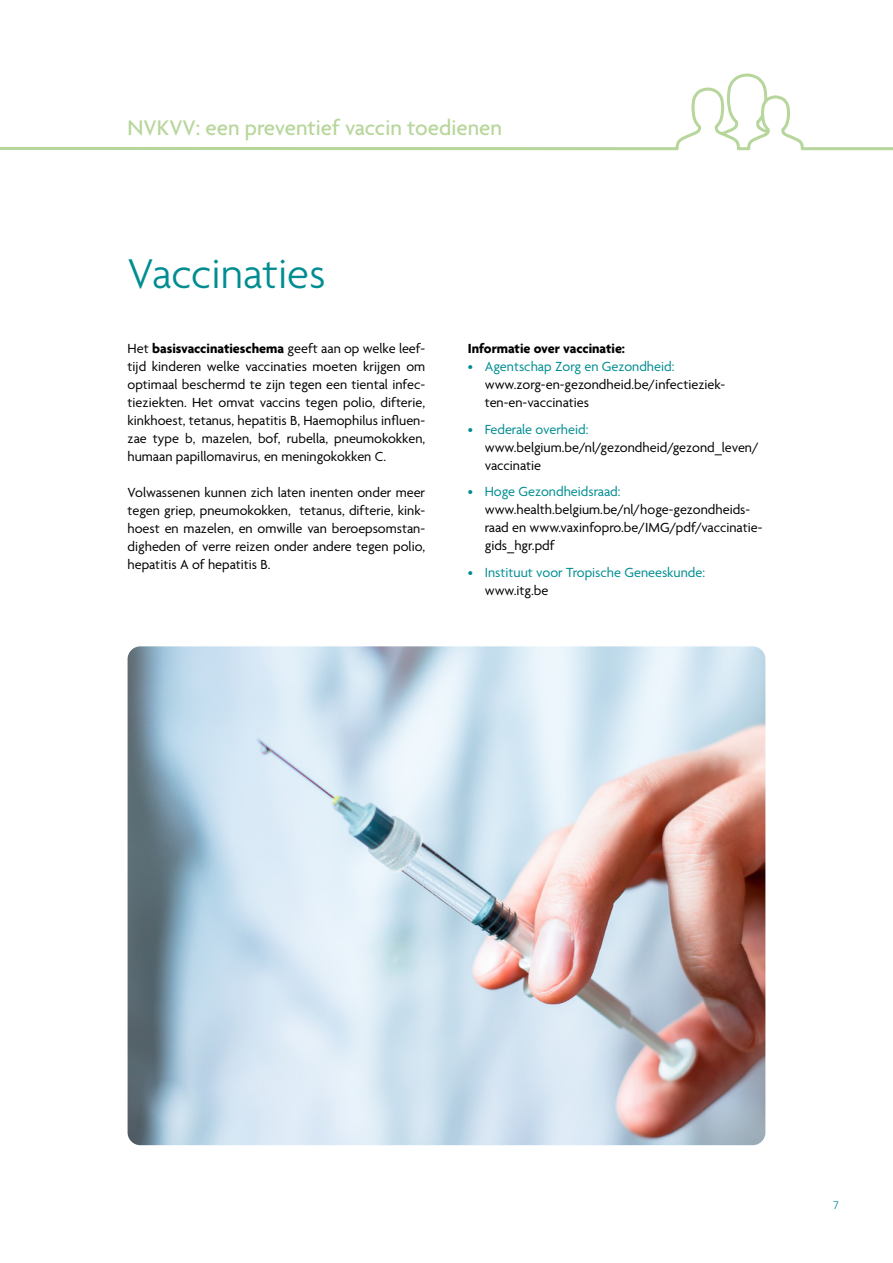
<style>
.page{position:relative;width:893px;height:1263px;background:#fff}
.page>*{position:absolute;margin:0;border:0;box-sizing:border-box;transform-origin:0 0}
.t1{font:300 45px "Agenda";color:#008d91}
.t2{font:500 22.95px "Agenda";color:#b7d69b}
.t3{font:14.25px/18px "Agenda";color:#000}
.t4{font:14.25px "Agenda";color:#008d91}
.t5{font:700 14.25px "Agenda";color:#000}
.t6{font:300 12px "Agenda";color:#008d91}
.s1{font-weight:700}
</style>
<div class="page">
<svg style="left:0;top:73px;width:893px;height:78px"></svg>
<img style="left:128px;top:646px;width:637px;height:499px">
<h2 class="t2" style="left:128px;top:114px;width:376px">NVKVV: een preventief vaccin toedienen</h2>
<h1 class="t1" style="left:128px;top:247px;width:200px">Vaccinaties</h1>
<p class="t3" style="left:128px;top:339px;width:299px;text-align:justify">Het <span class="s1">basisvaccinatieschema</span> geeft aan op welke leef&shy;tijd kinderen welke vaccinaties moeten krijgen om optimaal beschermd te zijn tegen een tiental infec&shy;tieziekten. Het omvat vaccins tegen polio, difterie, kinkhoest, tetanus, hepatitis B, Haemophilus influen&shy;zae type b, mazelen, bof, rubella, pneumokokken, humaan papillomavirus, en meningokokken C.</p>
<p class="t3" style="left:128px;top:483px;width:299px;text-align:justify">Volwassenen kunnen zich laten inenten onder meer tegen griep, pneumokokken, tetanus, difterie, kink&shy;hoest en mazelen, en omwille van beroepsomstan&shy;digheden of verre reizen onder andere tegen polio, hepatitis A of hepatitis B.</p>
<p class="t5" style="left:468px;top:340px;width:159px">Informatie over vaccinatie:</p>
<p class="t4" style="left:468px;top:358px;width:208px">• Agentschap Zorg en Gezondheid:</p>
<p class="t3" style="left:485px;top:375px;width:242px">www.zorg-en-gezondheid.be/infectieziek&shy;ten-en-vaccinaties</p>
<p class="t4" style="left:468px;top:421px;width:122px">• Federale overheid:</p>
<p class="t3" style="left:485px;top:438px;width:276px">www.belgium.be/nl/gezondheid/gezond_leven/ vaccinatie</p>
<p class="t4" style="left:468px;top:483px;width:154px">• Hoge Gezondheidsraad:</p>
<p class="t3" style="left:485px;top:500px;width:279px">www.health.belgium.be/nl/hoge-gezondheids&shy;raad en www.vaxinfopro.be/IMG/pdf/vaccinatie&shy;gids_hgr.pdf</p>
<p class="t4" style="left:468px;top:564px;width:239px">• Instituut voor Tropische Geneeskunde:</p>
<p class="t3" style="left:485px;top:581px;width:65px">www.itg.be</p>
<p class="t6" style="left:834px;top:1198px;width:7px">7</p>
</div>
